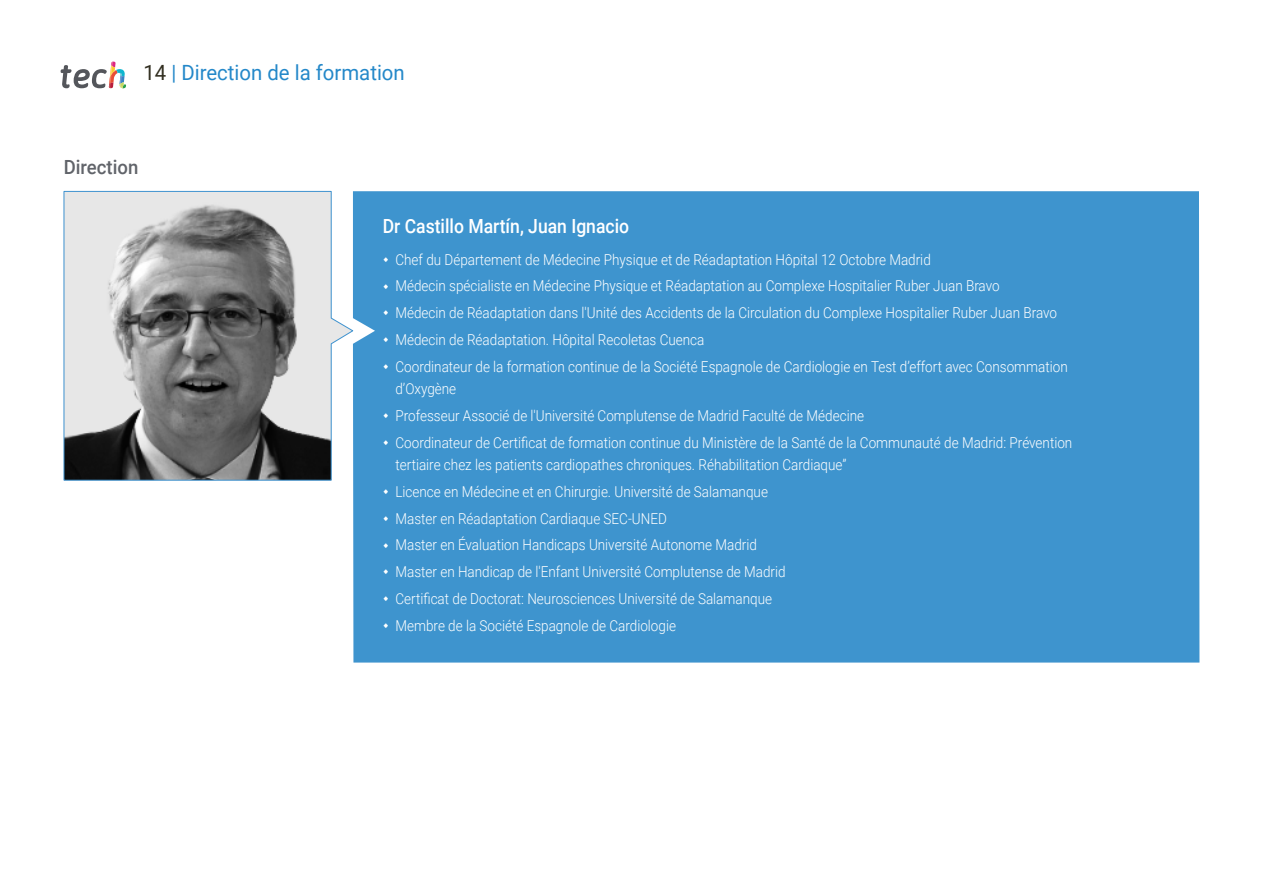
<style>
.page{position:relative;width:1263px;height:893px;background:#fff}
.page>*{position:absolute;margin:0;border:0;box-sizing:border-box;transform-origin:0 0}
.t1{font:21px "Roboto";color:#2488c9}
.t2{font:500 19.5px "Roboto";color:#fff;scale:.9 1}
.t3{font:500 19.5px "Roboto";color:#61646a;scale:.95 1}
.t4{font:300 15px/26.7px "Roboto";color:#fff;scale:.9 1}
.s1{color:#312e20}
</style>
<div class="page">
<svg style="left:61px;top:62px;width:65px;height:27px"></svg>
<div style="left:353px;top:191px;width:846px;height:472px;background:#3e94ce"></div>
<svg style="left:64px;top:191px;width:289px;height:290px;background:#9fa0a1"></svg>
<svg style="left:384px;top:257px;width:4px;height:5px"></svg>
<svg style="left:384px;top:284px;width:4px;height:5px"></svg>
<svg style="left:384px;top:310px;width:4px;height:5px"></svg>
<svg style="left:384px;top:337px;width:4px;height:5px"></svg>
<svg style="left:384px;top:364px;width:4px;height:5px"></svg>
<svg style="left:384px;top:413px;width:4px;height:5px"></svg>
<svg style="left:384px;top:440px;width:4px;height:5px"></svg>
<svg style="left:384px;top:489px;width:4px;height:5px"></svg>
<svg style="left:384px;top:516px;width:4px;height:5px"></svg>
<svg style="left:384px;top:543px;width:4px;height:5px"></svg>
<svg style="left:384px;top:569px;width:4px;height:5px"></svg>
<svg style="left:384px;top:596px;width:4px;height:5px"></svg>
<svg style="left:384px;top:623px;width:4px;height:5px"></svg>
<h1 class="t1" style="left:144px;top:57px;width:263px"><span class="s1">14</span> | Direction de la formation</h1>
<h2 class="t3" style="left:64px;top:154px;width:80px">Direction</h2>
<h2 class="t2" style="left:383px;top:212px;width:275px">Dr Castillo Martín, Juan Ignacio</h2>
<p class="t4" style="left:395px;top:245px;width:748px">Chef du Département de Médecine Physique et de Réadaptation Hôpital 12 Octobre Madrid<br>Médecin spécialiste en Médecine Physique et Réadaptation au Complexe Hospitalier Ruber Juan Bravo<br>Médecin de Réadaptation dans l'Unité des Accidents de la Circulation du Complexe Hospitalier Ruber Juan Bravo Médecin de Réadaptation. Hôpital Recoletas Cuenca<br>Coordinateur de la formation continue de la Société Espagnole de Cardiologie en Test d’effort avec Consommation</p>
<p class="t4" style="left:395px;top:375px;width:753px">d’Oxygène<br>Professeur Associé de l'Université Complutense de Madrid Faculté de Médecine<br>Coordinateur de Certificat de formation continue du Ministère de la Santé de la Communauté de Madrid: Prévention</p>
<p class="t4" style="left:395px;top:451px;width:503px">tertiaire chez les patients cardiopathes chroniques. Réhabilitation Cardiaque” Licence en Médecine et en Chirurgie. Université de Salamanque<br>Master en Réadaptation Cardiaque SEC-UNED<br>Master en Évaluation Handicaps Université Autonome Madrid<br>Master en Handicap de l'Enfant Université Complutense de Madrid<br>Certificat de Doctorat: Neurosciences Université de Salamanque<br>Membre de la Société Espagnole de Cardiologie</p>
</div>
